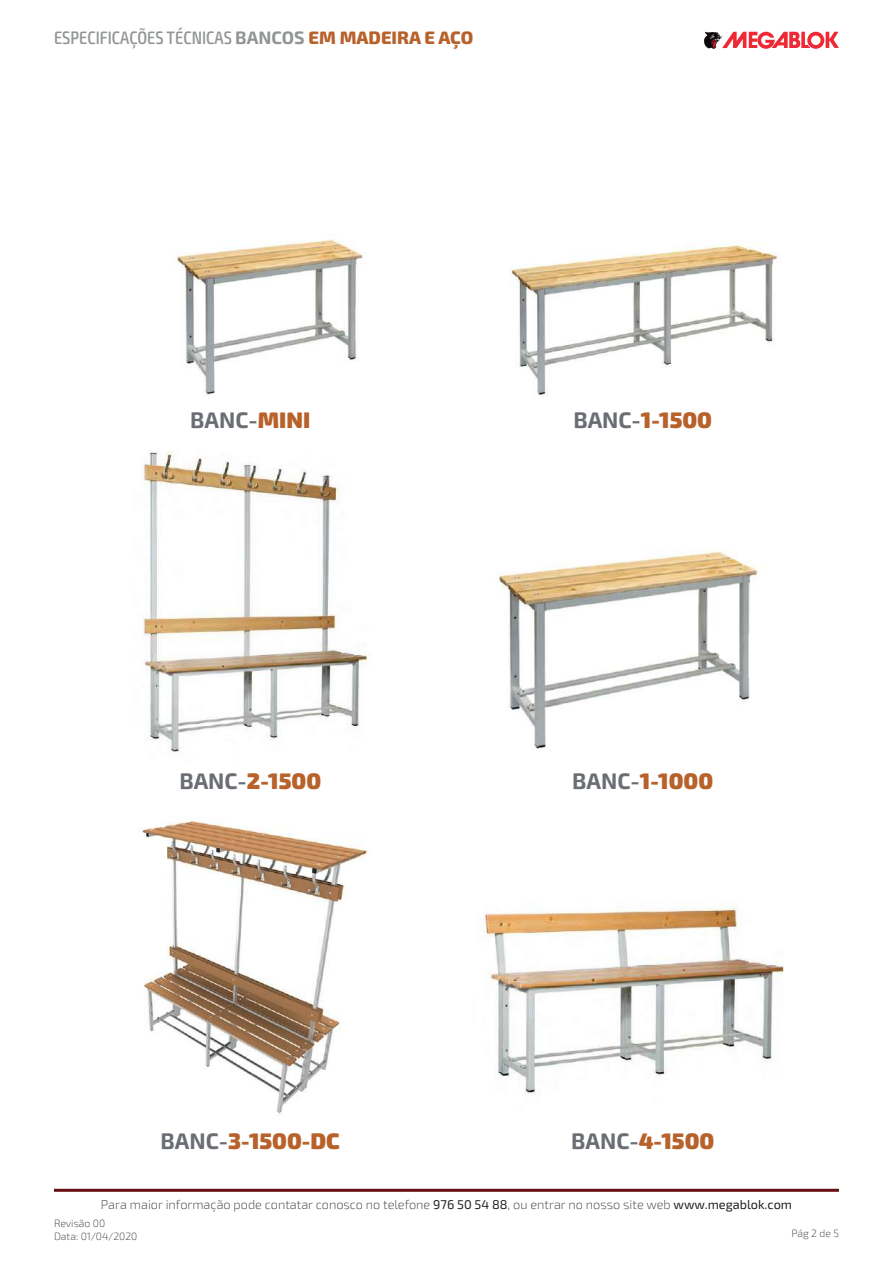
<style>
.page{position:relative;width:893px;height:1263px;background:#fff}
.page>*{position:absolute;margin:0;border:0;box-sizing:border-box;transform-origin:0 0}
.t1{font:900 22.5px "Exo 2";color:#b7612b}
.t2{font:700 22.5px "Exo 2";color:#6a6d73}
.t3{font:500 condensed 18px "Exo 2";color:#929595}
.t4{font:200 12.75px "Exo 2";color:#231f20}
.t5{font:200 10.5px/12.6px "Exo 2";color:#231f20}
.s1{font-weight:700;font-stretch:normal}
.s2{font-weight:800;font-stretch:normal;color:#b7612b}
.s3{font-weight:900;color:#b7612b}
.s4{font-weight:700;color:#6a6d73}
.s5{font-weight:400}
</style>
<div class="page">
<hr style="left:54px;top:1189px;width:785px;height:3px;background:#670f0f">
<svg style="left:704px;top:32px;width:135px;height:17px"></svg>
<img style="left:176px;top:239px;width:190px;height:156px">
<img style="left:510px;top:241px;width:267px;height:156px">
<img style="left:143px;top:451px;width:232px;height:301px">
<img style="left:142px;top:819px;width:226px;height:296px">
<img style="left:496px;top:551px;width:263px;height:198px">
<img style="left:483px;top:903px;width:301px;height:191px">
<h2 class="t3" style="left:54px;top:27px;width:421px">ESPECIFICAÇÕES TÉCNICAS <span class="s1">BANCOS</span> <span class="s2">EM MADEIRA E AÇO</span></h2>
<h1 class="t2" style="left:190px;top:407px;width:122px">BANC-<span class="s3">MINI</span></h1>
<h1 class="t1" style="left:573px;top:406px;width:140px"><span class="s4">BANC-</span>1-1500</h1>
<h1 class="t1" style="left:179px;top:767px;width:143px"><span class="s4">BANC-</span>2-1500</h1>
<h1 class="t1" style="left:572px;top:767px;width:142px"><span class="s4">BANC-</span>1-1000</h1>
<h1 class="t1" style="left:161px;top:1127px;width:181px"><span class="s4">BANC-</span>3-1500-DC</h1>
<h1 class="t1" style="left:571px;top:1127px;width:145px"><span class="s4">BANC-</span>4-1500</h1>
<p class="t4" style="left:101px;top:1197px;width:693px">Para maior informação pode contatar conosco no telefone <span class="s5">976 50 54 88</span>, ou entrar no nosso site web <span class="s5">www.megablok.com</span></p>
<p class="t5" style="left:54px;top:1217px;width:85px">Revisão 00<br>Data: 01/04/2020</p>
<p class="t5" style="left:791px;top:1227px;width:49px">Pág 2 de 5</p>
</div>
